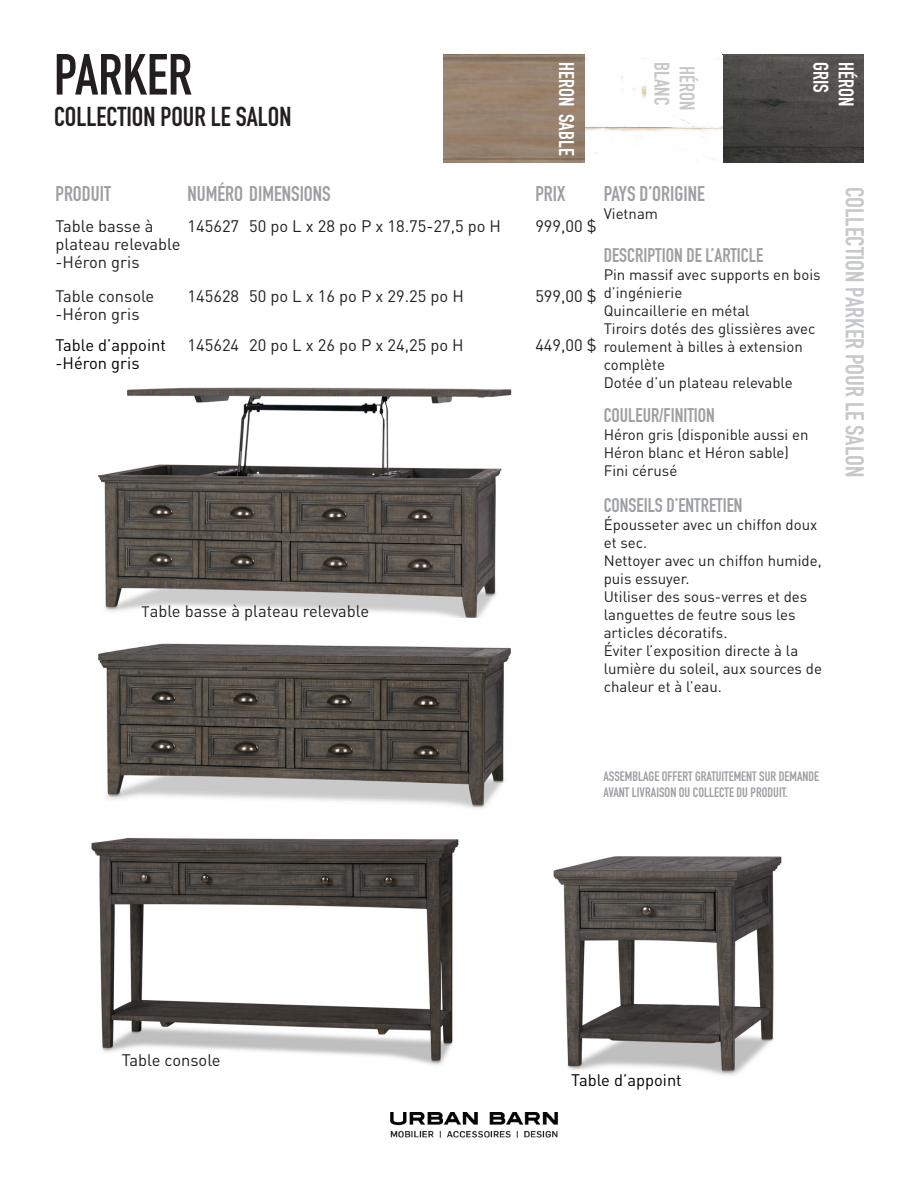
<style>
.page{position:relative;width:918px;height:1188px;background:#fff}
.page>*{position:absolute;margin:0;border:0;box-sizing:border-box;transform-origin:0 0}
.t1{font:57px "DIN Engschrift Std";color:#231f20}
.t2{font:27px "DIN Engschrift Std";color:#231f20}
.t3{font:25.5px "DIN Engschrift Std";color:#c7c8ca}
.t4{font:21px "DIN Engschrift Std";color:#9d9fa2}
.t5{font:21px "DIN Engschrift Std";color:#fff}
.t6{font:21px "DIN Engschrift Std";color:#c7c8ca}
.t7{font:19.5px "DIN Engschrift Std";color:#9d9fa2}
.t8{font:16.5px/18px "DINOT";color:#231f20}
.t9{font:16.5px/18px "DINOT";color:#000}
.t10{font:15px/18px "DINOT";color:#231f20}
.t11{font:13.5px/16.2px "DIN Engschrift Std";color:#9d9fa2}
.s1{font-size:16.5px}
.s2{font-size:15px}
</style>
<div class="page">
<img style="left:390px;top:1113px;width:168px;height:25px">
<img style="left:91px;top:838px;width:368px;height:227px">
<img style="left:553px;top:856px;width:229px;height:220px">
<img style="left:723px;top:54px;width:140px;height:109px">
<img style="left:584px;top:56px;width:139px;height:107px">
<img style="left:444px;top:54px;width:140px;height:109px">
<img style="left:98px;top:387px;width:414px;height:422px">
<p class="t1" style="left:54px;top:41px;width:140px">PARKER</p>
<p class="t2" style="left:54px;top:101px;width:239px">COLLECTION POUR LE SALON</p>
<p class="t5" style="left:579px;top:62px;width:95px;rotate:90deg">HERON SABLE</p>
<p class="t6" style="left:674px;top:62px;width:45px;rotate:90deg">BLANC</p>
<p class="t6" style="left:699px;top:66px;width:45px;rotate:90deg">HÉRON</p>
<p class="t5" style="left:833px;top:62px;width:32px;rotate:90deg">GRIS</p>
<p class="t5" style="left:858px;top:62px;width:45px;rotate:90deg">HÉRON</p>
<p class="t4" style="left:56px;top:181px;width:57px">PRODUIT</p>
<p class="t4" style="left:188px;top:181px;width:145px">NUMÉRO DIMENSIONS</p>
<p class="t4" style="left:535px;top:181px;width:31px">PRIX</p>
<p class="t8" style="left:56px;top:216px;width:127px">Table basse à plateau relevable</p>
<p class="t8" style="left:56px;top:252px;width:86px">-Héron gris</p>
<p class="t4" style="left:604px;top:181px;width:103px">PAYS D’ORIGINE</p>
<p class="t10" style="left:604px;top:204px;width:56px">Vietnam</p>
<p class="t7" style="left:604px;top:244px;width:161px">DESCRIPTION DE L’ARTICLE</p>
<p class="t10" style="left:604px;top:265px;width:218px">Pin massif avec supports en bois d’ingénierie</p>
<p class="t10" style="left:604px;top:301px;width:147px">Quincaillerie en métal</p>
<p class="t10" style="left:604px;top:319px;width:213px">Tiroirs dotés des glissières avec</p>
<p class="t10" style="left:604px;top:355px;width:63px">complète</p>
<p class="t10" style="left:604px;top:373px;width:190px">Dotée d’un plateau relevable</p>
<p class="t7" style="left:604px;top:404px;width:113px">COULEUR/FINITION</p>
<p class="t10" style="left:604px;top:425px;width:206px">Héron gris (disponible aussi en<br>Héron blanc et Héron sable)</p>
<p class="t10" style="left:604px;top:461px;width:75px">Fini cérusé</p>
<p class="t7" style="left:604px;top:494px;width:140px">CONSEILS D’ENTRETIEN</p>
<p class="t10" style="left:604px;top:515px;width:215px">Épousseter avec un chiffon doux et sec.</p>
<p class="t10" style="left:604px;top:551px;width:219px">Nettoyer avec un chiffon humide, puis essuyer.</p>
<p class="t10" style="left:604px;top:587px;width:205px">Utiliser des sous-verres et des languettes de feutre sous les</p>
<p class="t10" style="left:604px;top:623px;width:125px">articles décoratifs.</p>
<p class="t10" style="left:604px;top:641px;width:220px">Éviter l’exposition directe à la lumière du soleil, aux sources de chaleur et à l’eau.</p>
<p class="t8" style="left:188px;top:216px;width:53px">145627</p>
<p class="t8" style="left:249px;top:216px;width:253px">50 po L x 28 po P x 18.75-27,5 po H</p>
<p class="t8" style="left:535px;top:216px;width:63px">999,00 $</p>
<p class="t8" style="left:188px;top:286px;width:53px">145628</p>
<p class="t8" style="left:249px;top:286px;width:216px">50 po L x 16 po P x 29.25 po H</p>
<p class="t8" style="left:535px;top:286px;width:63px">599,00 $</p>
<p class="t8" style="left:56px;top:286px;width:100px">Table console</p>
<p class="t8" style="left:56px;top:304px;width:86px">-Héron gris</p>
<p class="t9" style="left:56px;top:336px;width:112px">Table d’appoint -Héron gris</p>
<p class="t8" style="left:188px;top:336px;width:53px">145624</p>
<p class="t8" style="left:249px;top:336px;width:216px">20 po L x 26 po P x 24,25 po H</p>
<p class="t10" style="left:535px;top:337px;width:269px"><span class="s1">449,00 $</span> roulement à billes à extension</p>
<p class="t8" style="left:141px;top:602px;width:229px"><span class="s2">T</span>able basse à plateau relevable</p>
<p class="t3" style="left:870px;top:187px;width:292px;rotate:90deg">COLLECTION PARKER POUR LE SALON</p>
<p class="t11" style="left:603px;top:768px;width:217px">ASSEMBLAGE OFFERT GRATUITEMENT SUR DEMANDE<br>AVANT LIVRAISON OU COLLECTE DU PRODUIT.</p>
<p class="t8" style="left:122px;top:1050px;width:100px">Table console</p>
<p class="t9" style="left:571px;top:1070px;width:112px">Table d’appoint</p>
</div>
